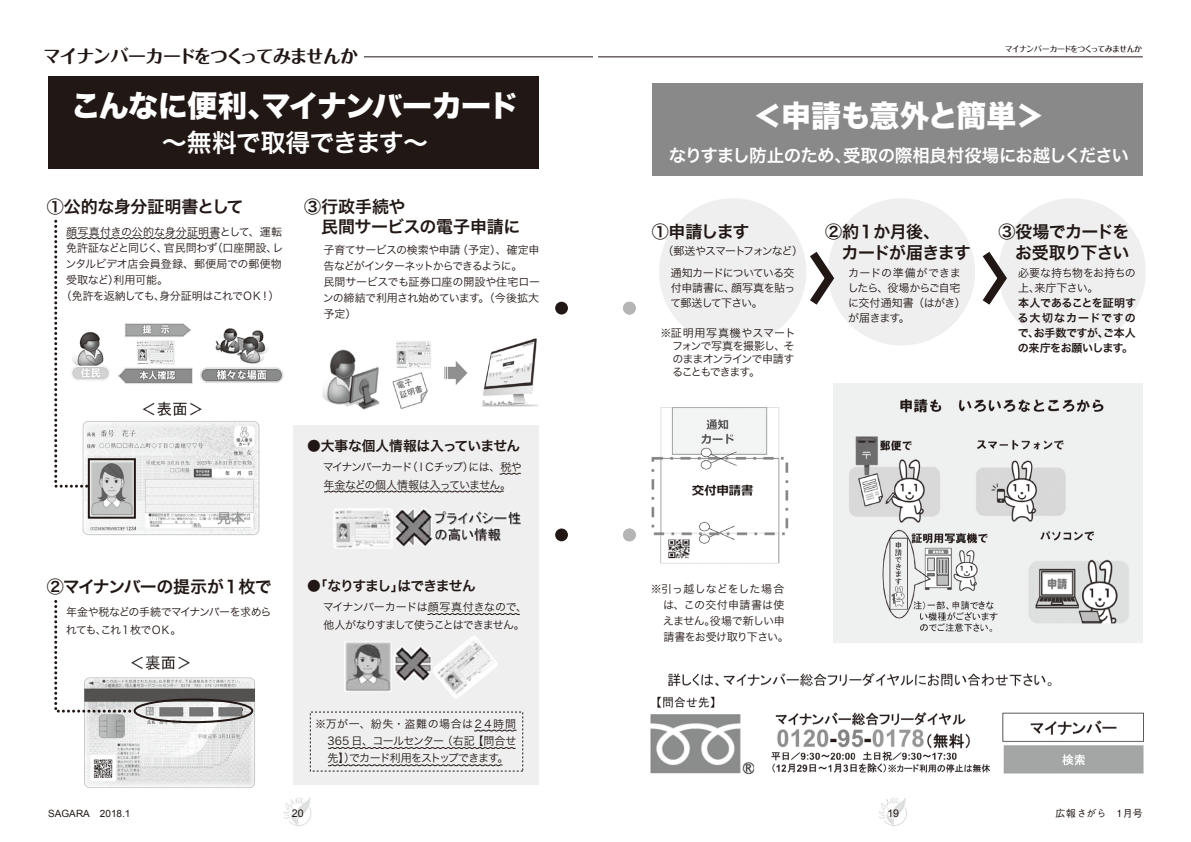
<style>
.page{position:relative;width:1191px;height:842px;background:#fff}
.page>*{position:absolute;margin:0;border:0;box-sizing:border-box;transform-origin:0 0}
.t1{font:30px "Hira Kaku Std W8";letter-spacing:-.02em;color:#fff}
.t2{font:25px "Hira Kaku Pro W6";letter-spacing:-.035em;color:#fff}
.t3{font:700 18px "Maru Fo Pro";letter-spacing:-.075em;color:#211714}
.t4{font:17.5px "Hira Kaku Pro W6";letter-spacing:-.045em;color:#fff}
.t5{font:17px/20.4px "Hira Kaku Pro W6";letter-spacing:-.035em;color:#211714}
.t6{font:17px/20.4px "Hira Kaku Pro W6";letter-spacing:-.015em;color:#211714}
.t7{font:17px/20.4px "Hira Kaku Pro W6";letter-spacing:-.055em;color:#211714}
.t8{font:13.8px "Hira Kaku Pro W6";letter-spacing:-.015em;color:#211714}
.t9{font:13.8px "Hira Kaku Pro W6";letter-spacing:-.075em;color:#211714}
.t10{font:11px/15px "Hira Kaku Pro W3";letter-spacing:-.04em;color:#211714}
.t11{font:11px/16px "Hira Kaku Pro W3";letter-spacing:-.01em;color:#211714}
.t12{font:11px/13px "Hira Kaku Pro W3";letter-spacing:-.075em;color:#211714}
.t13{font:11px/15px "Hira Kaku Pro W6";letter-spacing:-.015em;color:#211714;text-align:justify}
.t14{font:11px/18px "Hira Kaku Pro W3";letter-spacing:-.06em;color:#211714}
.t15{font:11px/18px "Hira Kaku Pro W3";letter-spacing:-.08em;color:#211714}
.t16{font:11px/18px "Hira Kaku Pro W3";letter-spacing:-.085em;color:#211714}
.t17{font:11px "Hira Kaku Pro W3";letter-spacing:-.065em;color:#211714}
.t18{font:11px "Hira Kaku Pro W3";color:#211714}
.t19{font:11px "Hira Kaku Pro W3";letter-spacing:-.105em;color:#211714}
.t20{font:11px "Hira Kaku Pro W3";letter-spacing:-.015em;color:#211714}
.t21{font:10.6px "Arial";color:#211714}
.t22{font:10px "Arial";color:#211714}
.t23{font:500 10px "Gothic BBB Pr 5";color:#211714}
.t24{font:500 8px "Maru Fo Pro";letter-spacing:-.095em;color:#211714}
</style>
<div class="page">
<hr style="left:598px;top:57px;width:544px;height:1px;background:#211714">
<div style="left:652px;top:83px;width:490px;height:93px;background:#898989"></div>
<svg style="left:879px;top:797px;width:28px;height:29px"></svg>
<div style="left:659px;top:198px;width:147px;height:147px;background:#efefef;border-radius:50%"></div>
<div style="left:827px;top:198px;width:148px;height:147px;background:#efefef;border-radius:50%"></div>
<div style="left:998px;top:198px;width:147px;height:147px;background:#efefef;border-radius:50%"></div>
<svg style="left:802px;top:244px;width:37px;height:67px"></svg>
<svg style="left:982px;top:244px;width:29px;height:69px"></svg>
<img style="left:635px;top:407px;width:154px;height:157px">
<img style="left:833px;top:383px;width:309px;height:259px">
<img style="left:650px;top:673px;width:494px;height:102px">
<div style="left:623px;top:302px;width:13px;height:12px;background:#b5b5b6;border-radius:50%"></div>
<div style="left:623px;top:528px;width:13px;height:13px;background:#b5b5b6;border-radius:50%"></div>
<div style="left:293px;top:425px;width:246px;height:360px;background:#efefef"></div>
<hr style="left:364px;top:57px;width:229px;height:1px;background:#211714">
<img style="left:82px;top:421px;width:178px;height:114px">
<div style="left:88px;top:458px;width:48px;height:61px;border:2px solid #211714"></div>
<img style="left:333px;top:508px;width:178px;height:41px">
<img style="left:322px;top:338px;width:216px;height:72px">
<img style="left:220px;top:328px;width:64px;height:55px">
<img style="left:84px;top:655px;width:171px;height:133px">
<img style="left:344px;top:636px;width:153px;height:62px">
<div style="left:48px;top:76px;width:491px;height:93px;background:#211714"></div>
<svg style="left:283px;top:797px;width:29px;height:30px"></svg>
<svg style="left:54px;top:219px;width:166px;height:270px"></svg>
<svg style="left:499px;top:472px;width:22px;height:3px"></svg>
<svg style="left:324px;top:490px;width:180px;height:3px"></svg>
<svg style="left:328px;top:747px;width:188px;height:2px"></svg>
<svg style="left:328px;top:764px;width:175px;height:3px"></svg>
<svg style="left:427px;top:613px;width:93px;height:2px"></svg>
<svg style="left:474px;top:729px;width:43px;height:3px"></svg>
<svg style="left:54px;top:600px;width:84px;height:114px"></svg>
<div style="left:134px;top:698px;width:119px;height:25px;border:2px solid #211714;border-radius:50%"></div>
<div style="left:555px;top:302px;width:13px;height:12px;background:#211714;border-radius:50%"></div>
<div style="left:555px;top:528px;width:13px;height:13px;background:#211714;border-radius:50%"></div>
<h3 class="t3" style="left:43px;top:42px;width:316px">マイナンバーカードをつくってみませんか</h3>
<h1 class="t1" style="left:71px;top:89px;width:450px">こんなに便利、マイナンバーカード</h1>
<h2 class="t2" style="left:162px;top:120px;width:268px">～無料で取得できます～</h2>
<h3 class="t5" style="left:47px;top:195px;width:198px">①公的な身分証明書として</h3>
<h3 class="t6" style="left:304px;top:195px;width:218px">③行政手続や<br>　民間サービスの電子申請に</h3>
<p class="t10" style="left:323px;top:241px;width:219px;line-height:16px">子育てサービスの検索や申請（予定）、確定申告などがインターネットからできるように。<br>民間サービスでも証券口座の開設や住宅ローンの締結で利用され始めています。（今後拡大予定）</p>
<p class="t18" style="left:66px;top:222px;width:217px">顔写真付きの公的な身分証明書として、運転</p>
<p class="t10" style="left:66px;top:239px;width:219px">免許証などと同じく、官民問わず（口座開設、レ</p>
<p class="t11" style="left:65px;top:255px;width:218px">ンタルビデオ店会員登録、郵便局での郵便物</p>
<p class="t20" style="left:66px;top:270px;width:103px">受取など）利用可能。</p>
<p class="t17" style="left:61px;top:286px;width:220px">（免許を返納しても、身分証明はこれでＯＫ！）</p>
<p class="t8" style="left:307px;top:433px;width:214px">●大事な個人情報は入っていません</p>
<h3 class="t5" style="left:47px;top:576px;width:227px">②マイナンバーの提示が１枚で</h3>
<p class="t16" style="left:66px;top:602px;width:207px">年金や税などの手続でマイナンバーを求められても、これ１枚でＯＫ。</p>
<p class="t15" style="left:323px;top:457px;width:201px">マイナンバーカード（ＩＣチップ）には、税や年金などの個人情報は入っていません。</p>
<p class="t9" style="left:307px;top:574px;width:170px">●「なりすまし」はできません</p>
<p class="t14" style="left:323px;top:597px;width:206px">マイナンバーカードは顔写真付きなので、他人がなりすまして使うことはできません。</p>
<p class="t10" style="left:328px;top:715px;width:190px;line-height:17px;text-align:justify;text-indent:-12px">※万が一、紛失・盗難の場合は２４時間365 日、コールセンター（右記【問合せ先】）でカード利用をストップできます。</p>
<p class="t22" style="left:48px;top:807px;width:84px">SAGARA 2018.1</p>
<p class="t21" style="left:292px;top:806px;width:13px">20</p>
<p class="t24" style="left:1004px;top:43px;width:139px">マイナンバーカードをつくってみませんか</p>
<h1 class="t1" style="left:753px;top:99px;width:293px">＜申請も意外と簡単＞</h1>
<h3 class="t4" style="left:669px;top:139px;width:462px">なりすまし防止のため、受取の際相良村役場にお越しください</h3>
<h3 class="t5" style="left:652px;top:221px;width:99px">①申請します</h3>
<h3 class="t7" style="left:825px;top:221px;width:147px">②約１か月後、<br>　カードが届きます</h3>
<h3 class="t5" style="left:998px;top:221px;width:132px">③役場でカードを　お受取り下さい</h3>
<p class="t19" style="left:662px;top:241px;width:142px">（郵送やスマートフォンなど）</p>
<p class="t10" style="left:670px;top:264px;width:127px;text-align:justify">通知カードについている交付申請書に、顔写真を貼って郵送して下さい。</p>
<p class="t12" style="left:672px;top:326px;width:125px;text-indent:-12px">※証明用写真機やスマートフォンで写真を撮影し、そのままオンラインで申請することもできます。</p>
<p class="t10" style="left:847px;top:264px;width:120px">カードの準備ができましたら、役場からご自宅に交付通知書（はがき）が届きます。</p>
<p class="t10" style="left:1018px;top:264px;width:119px">必要な持ち物をお持ちの上、来庁下さい。</p>
<p class="t13" style="left:1017px;top:295px;width:120px">本人であることを証明する大切なカードですので、お手数ですが、ご本人の来庁をお願いします。</p>
<p class="t11" style="left:663px;top:580px;width:127px;text-indent:-12px">※引っ越しなどをした場合は、この交付申請書は使えません。役場で新しい申請書をお受け取り下さい。</p>
<p class="t21" style="left:887px;top:806px;width:13px">19</p>
<p class="t23" style="left:1055px;top:805px;width:89px">広報さがら　1月号</p>
</div>
